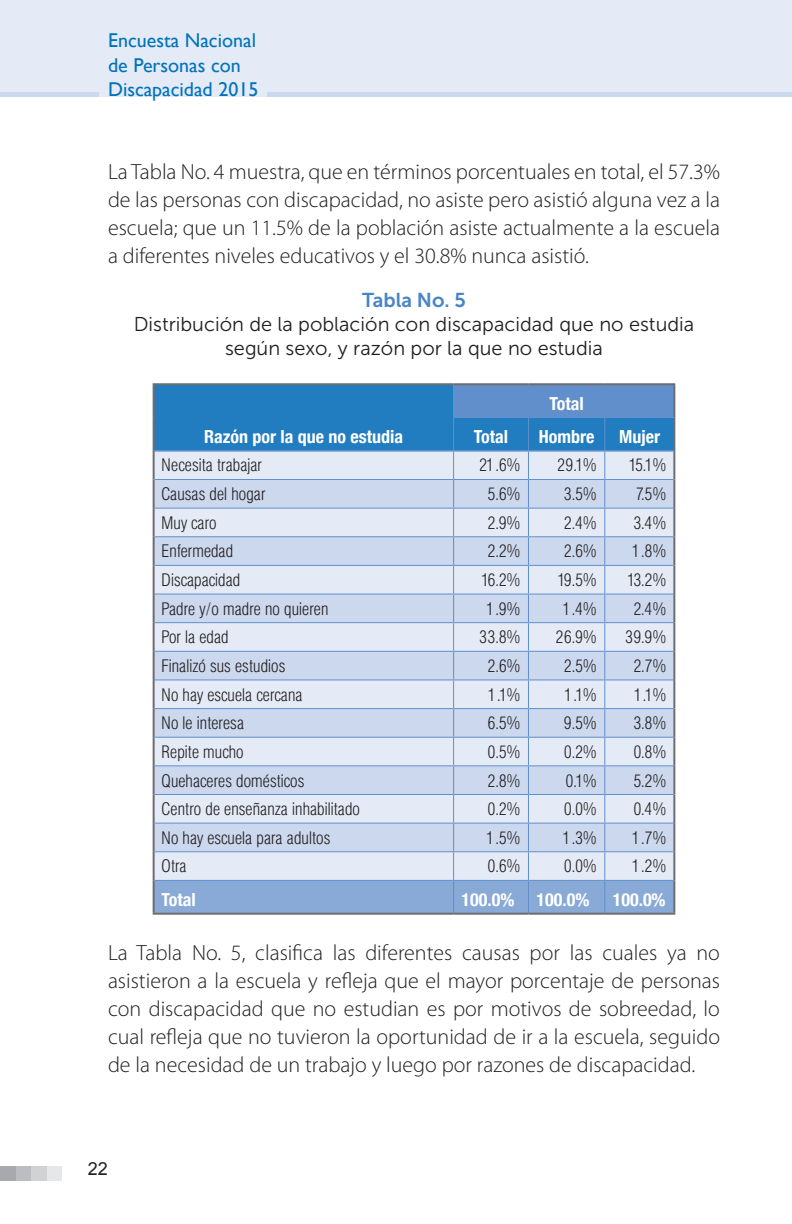
<style>
.page{position:relative;width:792px;height:1224px;background:#fff}
.page>*{position:absolute;margin:0;border:0;box-sizing:border-box;transform-origin:0 0}
.t1{font:300 22px/28px "Myriad Pro";color:#231f20;text-align:justify}
.t2{font:20px/24px "Museo Sans 300";color:#231f20;text-align:center}
.t3{font:20px/24.8px "Gill Sans";color:#0273bb}
.t4{font:20px "Museo Sans 700";color:#4885c5}
.t5{font:200 18px "Helvetica Con BQ";color:#231f20}
.t6{font:700 condensed 18px "Helvetica Neue";color:#fff}
.t7{font:18px "Arial";color:#231f20}
</style>
<div class="page">
<div style="left:0;top:0;width:792px;height:96px;background:#e4ebf6"></div>
<hr style="left:268px;top:92px;width:524px;height:4px;background:#ccd8ed">
<div style="left:47px;top:1167px;width:15px;height:14px;background:#e6e7e9"></div>
<div style="left:31px;top:1167px;width:16px;height:14px;background:#d1d2d4"></div>
<div style="left:16px;top:1167px;width:15px;height:14px;background:#bcbdc0"></div>
<div style="left:0;top:1167px;width:16px;height:14px;background:#a8a9ad"></div>
<hr style="left:0;top:92px;width:98px;height:4px;background:#ccd8ed">
<hr style="left:153px;top:383px;width:301px;height:2px;background:#6c6d70">
<hr style="left:153px;top:385px;width:2px;height:33px;background:#6c6d70">
<hr style="left:454px;top:383px;width:74px;height:2px;background:#6c6d70">
<hr style="left:528px;top:383px;width:77px;height:2px;background:#6c6d70">
<hr style="left:605px;top:383px;width:70px;height:2px;background:#6c6d70">
<hr style="left:673px;top:385px;width:2px;height:33px;background:#6c6d70">
<hr style="left:153px;top:418px;width:2px;height:33px;background:#6c6d70">
<hr style="left:673px;top:418px;width:2px;height:33px;background:#6c6d70">
<hr style="left:153px;top:451px;width:2px;height:28px;background:#6c6d70">
<hr style="left:673px;top:451px;width:2px;height:28px;background:#6c6d70">
<hr style="left:153px;top:479px;width:2px;height:29px;background:#6c6d70">
<hr style="left:673px;top:479px;width:2px;height:29px;background:#6c6d70">
<hr style="left:153px;top:508px;width:2px;height:29px;background:#6c6d70">
<hr style="left:673px;top:508px;width:2px;height:29px;background:#6c6d70">
<hr style="left:153px;top:537px;width:2px;height:28px;background:#6c6d70">
<hr style="left:673px;top:537px;width:2px;height:28px;background:#6c6d70">
<hr style="left:153px;top:565px;width:2px;height:29px;background:#6c6d70">
<hr style="left:673px;top:565px;width:2px;height:29px;background:#6c6d70">
<hr style="left:153px;top:594px;width:2px;height:29px;background:#6c6d70">
<hr style="left:673px;top:594px;width:2px;height:29px;background:#6c6d70">
<hr style="left:153px;top:623px;width:2px;height:28px;background:#6c6d70">
<hr style="left:673px;top:623px;width:2px;height:28px;background:#6c6d70">
<hr style="left:153px;top:651px;width:2px;height:29px;background:#6c6d70">
<hr style="left:673px;top:651px;width:2px;height:29px;background:#6c6d70">
<hr style="left:153px;top:680px;width:2px;height:29px;background:#6c6d70">
<hr style="left:673px;top:680px;width:2px;height:29px;background:#6c6d70">
<hr style="left:153px;top:709px;width:2px;height:28px;background:#6c6d70">
<hr style="left:673px;top:709px;width:2px;height:28px;background:#6c6d70">
<hr style="left:153px;top:737px;width:2px;height:29px;background:#6c6d70">
<hr style="left:673px;top:737px;width:2px;height:29px;background:#6c6d70">
<hr style="left:153px;top:766px;width:2px;height:28px;background:#6c6d70">
<hr style="left:673px;top:766px;width:2px;height:28px;background:#6c6d70">
<hr style="left:153px;top:794px;width:2px;height:29px;background:#6c6d70">
<hr style="left:673px;top:794px;width:2px;height:29px;background:#6c6d70">
<hr style="left:153px;top:823px;width:2px;height:29px;background:#6c6d70">
<hr style="left:673px;top:823px;width:2px;height:29px;background:#6c6d70">
<hr style="left:153px;top:852px;width:2px;height:28px;background:#6c6d70">
<hr style="left:673px;top:852px;width:2px;height:28px;background:#6c6d70">
<hr style="left:153px;top:880px;width:2px;height:33px;background:#6c6d70">
<hr style="left:673px;top:880px;width:2px;height:33px;background:#6c6d70">
<svg style="left:154px;top:384px;width:520px;height:529px;background:#bbcfe8"></svg>
<hr style="left:155px;top:880px;width:299px;height:1px;background:#618fcb">
<hr style="left:454px;top:880px;width:74px;height:1px;background:#618fcb">
<hr style="left:453px;top:881px;width:1px;height:32px;background:#618fcb">
<hr style="left:528px;top:880px;width:77px;height:1px;background:#618fcb">
<hr style="left:528px;top:881px;width:1px;height:32px;background:#618fcb">
<hr style="left:605px;top:880px;width:68px;height:1px;background:#618fcb">
<hr style="left:604px;top:881px;width:1px;height:32px;background:#618fcb">
<hr style="left:155px;top:450px;width:299px;height:2px;background:#618fcb">
<hr style="left:454px;top:450px;width:74px;height:2px;background:#618fcb">
<hr style="left:528px;top:450px;width:77px;height:2px;background:#618fcb">
<hr style="left:605px;top:450px;width:68px;height:2px;background:#618fcb">
<hr style="left:153px;top:913px;width:301px;height:2px;background:#6c6d70">
<hr style="left:454px;top:913px;width:74px;height:2px;background:#6c6d70">
<hr style="left:528px;top:913px;width:77px;height:2px;background:#6c6d70">
<hr style="left:605px;top:913px;width:70px;height:2px;background:#6c6d70">
<p class="t3" style="left:108px;top:27px;width:152px">Encuesta Nacional de Personas con<br>Discapacidad 2015</p>
<p class="t1" style="left:108px;top:158px;width:614px">La Tabla No. 4 muestra, que en términos porcentuales en total, el 57.3% de las personas con discapacidad, no asiste pero asistió alguna vez a la escuela; que un 11.5% de la población asiste actualmente a la escuela a diferentes niveles educativos y el 30.8% nunca asistió.</p>
<p class="t4" style="left:362px;top:289px;width:105px">Tabla No. 5</p>
<p class="t2" style="left:134px;top:312px;width:562px">Distribución de la población con discapacidad que no estudia según sexo, y razón por la que no estudia</p>
<p class="t6" style="left:550px;top:392px;width:36px">Total</p>
<p class="t6" style="left:204px;top:426px;width:200px">Razón por la que no estudia</p>
<p class="t6" style="left:474px;top:426px;width:36px">Total</p>
<p class="t6" style="left:539px;top:426px;width:57px">Hombre</p>
<p class="t6" style="left:619px;top:426px;width:42px">Mujer</p>
<p class="t5" style="left:162px;top:455px;width:102px">Necesita trabajar</p>
<p class="t5" style="left:479px;top:455px;width:43px">21.6%</p>
<p class="t5" style="left:557px;top:455px;width:41px">29.1%</p>
<p class="t5" style="left:628px;top:455px;width:39px">15.1%</p>
<p class="t5" style="left:162px;top:483px;width:105px">Causas del hogar</p>
<p class="t5" style="left:487px;top:483px;width:34px">5.6%</p>
<p class="t5" style="left:564px;top:483px;width:34px">3.5%</p>
<p class="t5" style="left:636px;top:483px;width:32px">7.5%</p>
<p class="t5" style="left:162px;top:512px;width:57px">Muy caro</p>
<p class="t5" style="left:487px;top:512px;width:34px">2.9%</p>
<p class="t5" style="left:564px;top:512px;width:34px">2.4%</p>
<p class="t5" style="left:633px;top:512px;width:34px">3.4%</p>
<p class="t5" style="left:162px;top:541px;width:73px">Enfermedad</p>
<p class="t5" style="left:487px;top:541px;width:34px">2.2%</p>
<p class="t5" style="left:564px;top:541px;width:34px">2.6%</p>
<p class="t5" style="left:632px;top:541px;width:36px">1.8%</p>
<p class="t5" style="left:162px;top:569px;width:80px">Discapacidad</p>
<p class="t5" style="left:481px;top:569px;width:41px">16.2%</p>
<p class="t5" style="left:557px;top:569px;width:41px">19.5%</p>
<p class="t5" style="left:627px;top:569px;width:41px">13.2%</p>
<p class="t5" style="left:162px;top:598px;width:168px">Padre y/o madre no quieren</p>
<p class="t5" style="left:486px;top:598px;width:36px">1.9%</p>
<p class="t5" style="left:562px;top:598px;width:36px">1.4%</p>
<p class="t5" style="left:633px;top:598px;width:34px">2.4%</p>
<p class="t5" style="left:162px;top:627px;width:69px">Por la edad</p>
<p class="t5" style="left:479px;top:627px;width:43px">33.8%</p>
<p class="t5" style="left:556px;top:627px;width:43px">26.9%</p>
<p class="t5" style="left:625px;top:627px;width:43px">39.9%</p>
<p class="t5" style="left:162px;top:655px;width:125px">Finalizó sus estudios</p>
<p class="t5" style="left:487px;top:655px;width:34px">2.6%</p>
<p class="t5" style="left:564px;top:655px;width:34px">2.5%</p>
<p class="t5" style="left:633px;top:655px;width:34px">2.7%</p>
<p class="t5" style="left:162px;top:684px;width:143px">No hay escuela cercana</p>
<p class="t5" style="left:487px;top:684px;width:34px">1.1%</p>
<p class="t5" style="left:564px;top:684px;width:34px">1.1%</p>
<p class="t5" style="left:633px;top:684px;width:34px">1.1%</p>
<p class="t5" style="left:162px;top:713px;width:84px">No le interesa</p>
<p class="t5" style="left:487px;top:713px;width:34px">6.5%</p>
<p class="t5" style="left:564px;top:713px;width:34px">9.5%</p>
<p class="t5" style="left:633px;top:713px;width:34px">3.8%</p>
<p class="t5" style="left:162px;top:741px;width:84px">Repite mucho</p>
<p class="t5" style="left:487px;top:741px;width:34px">0.5%</p>
<p class="t5" style="left:564px;top:741px;width:34px">0.2%</p>
<p class="t5" style="left:633px;top:741px;width:34px">0.8%</p>
<p class="t5" style="left:162px;top:770px;width:144px">Quehaceres domésticos</p>
<p class="t5" style="left:487px;top:770px;width:34px">2.8%</p>
<p class="t5" style="left:565px;top:770px;width:33px">0.1%</p>
<p class="t5" style="left:633px;top:770px;width:34px">5.2%</p>
<p class="t5" style="left:162px;top:798px;width:200px">Centro de enseñanza inhabilitado</p>
<p class="t5" style="left:487px;top:798px;width:34px">0.2%</p>
<p class="t5" style="left:564px;top:798px;width:34px">0.0%</p>
<p class="t5" style="left:633px;top:798px;width:34px">0.4%</p>
<p class="t5" style="left:162px;top:827px;width:170px">No hay escuela para adultos</p>
<p class="t5" style="left:486px;top:827px;width:36px">1.5%</p>
<p class="t5" style="left:562px;top:827px;width:36px">1.3%</p>
<p class="t5" style="left:632px;top:827px;width:36px">1.7%</p>
<p class="t5" style="left:162px;top:856px;width:27px">Otra</p>
<p class="t5" style="left:487px;top:856px;width:34px">0.6%</p>
<p class="t5" style="left:564px;top:856px;width:34px">0.0%</p>
<p class="t5" style="left:632px;top:856px;width:36px">1.2%</p>
<p class="t6" style="left:162px;top:888px;width:36px">Total</p>
<p class="t6" style="left:462px;top:888px;width:129px">100.0% 100.0%</p>
<p class="t6" style="left:613px;top:888px;width:54px">100.0%</p>
<p class="t1" style="left:108px;top:939px;width:614px">La Tabla No. 5, clasifica las diferentes causas por las cuales ya no asistieron a la escuela y refleja que el mayor porcentaje de personas con discapacidad que no estudian es por motivos de sobreedad, lo cual refleja que no tuvieron la oportunidad de ir a la escuela, seguido de la necesidad de un trabajo y luego por razones de discapacidad.</p>
<p class="t7" style="left:88px;top:1157px;width:22px">22</p>
</div>
